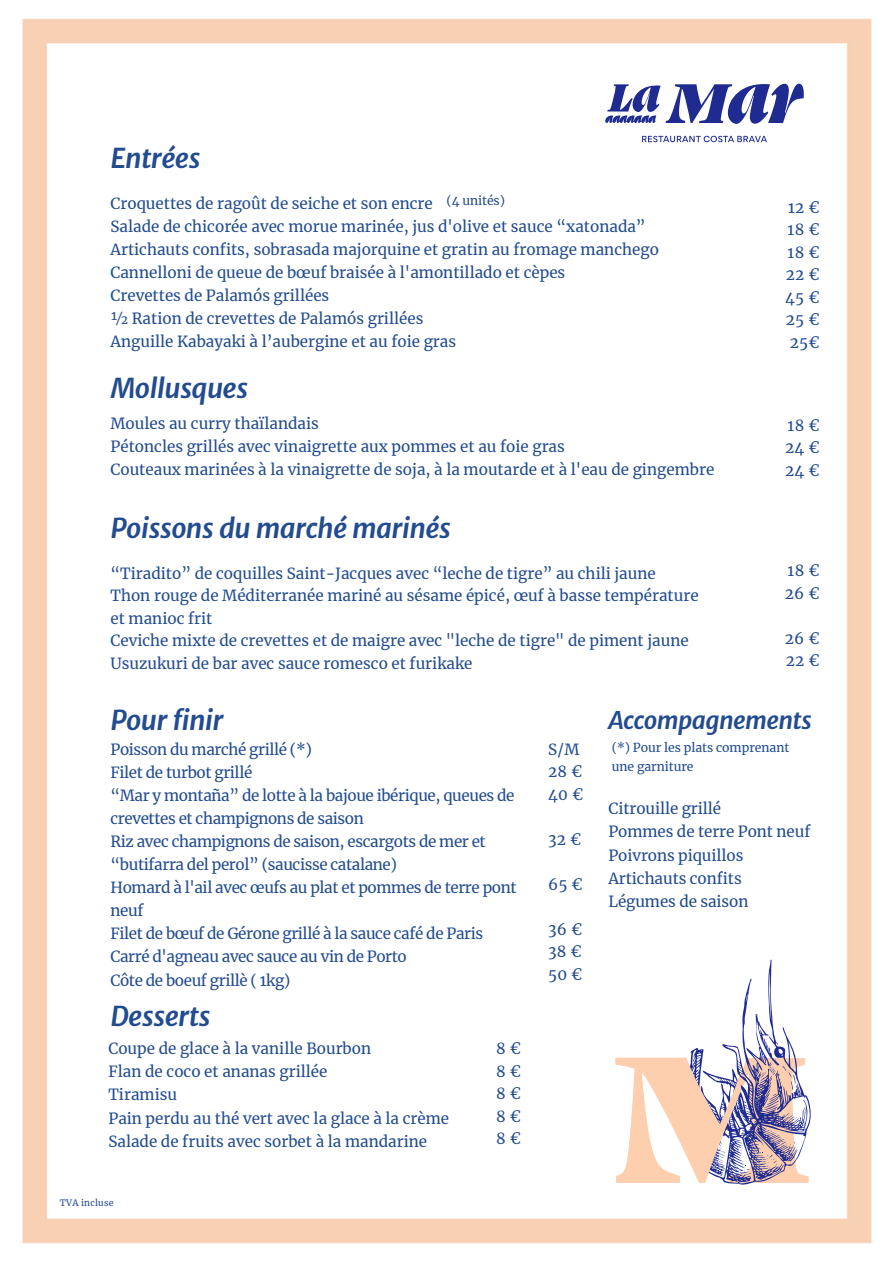
<style>
.page{position:relative;width:893px;height:1264px;background:#fff}
.page>*{position:absolute;margin:0;border:0;box-sizing:border-box;transform-origin:0 0}
.t1{font:italic 700 27px "Merriweather Sans";letter-spacing:-.025em;color:#224c8f}
.t2{font:italic 700 24px "Merriweather Sans";letter-spacing:-.025em;color:#224c8f}
.t3{font:15.15px/22.5px "Merriweather";color:#224c8f}
.t4{font:15.15px/23.1px "Merriweather";letter-spacing:-.025em;color:#224c8f}
.t5{font:12.15px/18.3px "Merriweather";letter-spacing:-.005em;color:#224c8f}
.t6{font:8.85px "Merriweather";letter-spacing:.025em;color:#224c8f}
</style>
<div class="page">
<img style="left:22px;top:18px;width:850px;height:1226px">
<svg style="left:615px;top:959px;width:196px;height:225px"></svg>
<svg style="left:605px;top:84px;width:199px;height:40px"></svg>
<svg style="left:642px;top:136px;width:125px;height:6px"></svg>
<p class="t1" style="left:110px;top:142px;width:92px">Entrées</p>
<p class="t5" style="left:446px;top:192px;width:60px">(4 unités)</p>
<p class="t3" style="left:110px;top:192px;width:324px">Croquettes de ragoût de seiche et son encre</p>
<p class="t3" style="left:110px;top:215px;width:536px">Salade de chicorée avec morue marinée, jus d'olive et sauce “xatonada”</p>
<p class="t3" style="left:110px;top:238px;width:550px">Artichauts confits, sobrasada majorquine et gratin au fromage manchego</p>
<p class="t3" style="left:110px;top:261px;width:456px">Cannelloni de queue de bœuf braisée à l'amontillado et cèpes</p>
<p class="t3" style="left:110px;top:284px;width:220px">Crevettes de Palamós grillées</p>
<p class="t3" style="left:110px;top:307px;width:314px">½ Ration de crevettes de Palamós grillées</p>
<p class="t3" style="left:110px;top:330px;width:347px">Anguille Kabayaki à l’aubergine et au foie gras</p>
<p class="t1" style="left:110px;top:371px;width:139px">Mollusques</p>
<p class="t3" style="left:110px;top:412px;width:210px">Moules au curry thaïlandais</p>
<p class="t3" style="left:110px;top:435px;width:456px">Pétoncles grillés avec vinaigrette aux pommes et au foie gras</p>
<p class="t3" style="left:110px;top:458px;width:605px">Couteaux marinées à la vinaigrette de soja, à la moutarde et à l'eau de gingembre</p>
<p class="t1" style="left:110px;top:511px;width:342px">Poissons du marché marinés</p>
<p class="t3" style="left:110px;top:562px;width:546px">“Tiradito” de coquilles Saint-Jacques avec “leche de tigre” au chili jaune</p>
<p class="t3" style="left:110px;top:584px;width:589px">Thon rouge de Méditerranée mariné au sésame épicé, œuf à basse température et manioc frit</p>
<p class="t3" style="left:110px;top:629px;width:579px">Ceviche mixte de crevettes et de maigre avec "leche de tigre" de piment jaune</p>
<p class="t3" style="left:110px;top:652px;width:363px">Usuzukuri de bar avec sauce romesco et furikake</p>
<p class="t3" style="left:788px;top:196px;width:33px">12 €</p>
<p class="t3" style="left:787px;top:218px;width:33px">18 €</p>
<p class="t3" style="left:787px;top:241px;width:33px">18 €</p>
<p class="t3" style="left:785px;top:263px;width:35px">22 €</p>
<p class="t3" style="left:785px;top:286px;width:36px">45 €</p>
<p class="t3" style="left:785px;top:308px;width:35px">25 €</p>
<p class="t3" style="left:789px;top:331px;width:31px">25€</p>
<p class="t3" style="left:787px;top:414px;width:33px">18 €</p>
<p class="t3" style="left:785px;top:436px;width:36px">24 €</p>
<p class="t3" style="left:785px;top:459px;width:36px">24 €</p>
<p class="t3" style="left:787px;top:559px;width:33px">18 €</p>
<p class="t3" style="left:784px;top:582px;width:36px">26 €</p>
<p class="t3" style="left:784px;top:627px;width:36px">26 €</p>
<p class="t3" style="left:785px;top:649px;width:35px">22 €</p>
<p class="t1" style="left:110px;top:703px;width:115px">Pour finir</p>
<p class="t4" style="left:110px;top:737px;width:203px">Poisson du marché grillé (*)</p>
<p class="t4" style="left:110px;top:760px;width:143px">Filet de turbot grillé</p>
<p class="t4" style="left:110px;top:784px;width:405px">“Mar y montaña” de lotte à la bajoue ibérique, queues de crevettes et champignons de saison</p>
<p class="t4" style="left:110px;top:830px;width:377px">Riz avec champignons de saison, escargots de mer et “butifarra del perol” (saucisse catalane)</p>
<p class="t4" style="left:110px;top:876px;width:407px">Homard à l'ail avec œufs au plat et pommes de terre pont neuf</p>
<p class="t4" style="left:110px;top:922px;width:374px">Filet de bœuf de Gérone grillé à la sauce café de Paris</p>
<p class="t4" style="left:110px;top:945px;width:298px">Carré d'agneau avec sauce au vin de Porto</p>
<p class="t4" style="left:110px;top:968px;width:181px">Côte de boeuf grillè ( 1kg)</p>
<p class="t1" style="left:110px;top:999px;width:102px">Desserts</p>
<p class="t3" style="left:108px;top:1037px;width:264px">Coupe de glace à la vanille Bourbon</p>
<p class="t3" style="left:108px;top:1060px;width:220px">Flan de coco et ananas grillée</p>
<p class="t3" style="left:108px;top:1083px;width:70px">Tiramisu</p>
<p class="t3" style="left:108px;top:1106px;width:342px">Pain perdu au thé vert avec la glace à la crème</p>
<p class="t3" style="left:108px;top:1129px;width:320px">Salade de fruits avec sorbet à la mandarine</p>
<p class="t6" style="left:60px;top:1197px;width:55px">TVA incluse</p>
<p class="t3" style="left:496px;top:1037px;width:26px">8 €<br>8 €</p>
<p class="t3" style="left:496px;top:1082px;width:26px">8 €</p>
<p class="t3" style="left:496px;top:1104px;width:26px">8 €</p>
<p class="t3" style="left:496px;top:1127px;width:26px">8 €</p>
<p class="t3" style="left:548px;top:738px;width:33px">S/M</p>
<p class="t3" style="left:548px;top:760px;width:36px">28 €</p>
<p class="t3" style="left:548px;top:783px;width:36px">40 €</p>
<p class="t3" style="left:548px;top:828px;width:34px">32 €</p>
<p class="t3" style="left:548px;top:873px;width:36px">65 €</p>
<p class="t3" style="left:548px;top:918px;width:35px">36 €<br>38 €</p>
<p class="t3" style="left:548px;top:963px;width:36px">50 €</p>
<p class="t2" style="left:608px;top:705px;width:205px">Accompagnements</p>
<p class="t5" style="left:612px;top:738px;width:179px">(*) Pour les plats comprenant une garniture</p>
<p class="t3" style="left:608px;top:797px;width:114px">Citrouille grillé</p>
<p class="t3" style="left:608px;top:820px;width:203px">Pommes de terre Pont neuf</p>
<p class="t3" style="left:608px;top:844px;width:136px">Poivrons piquillos</p>
<p class="t3" style="left:608px;top:867px;width:135px">Artichauts confits</p>
<p class="t3" style="left:608px;top:890px;width:141px">Légumes de saison</p>
</div>
